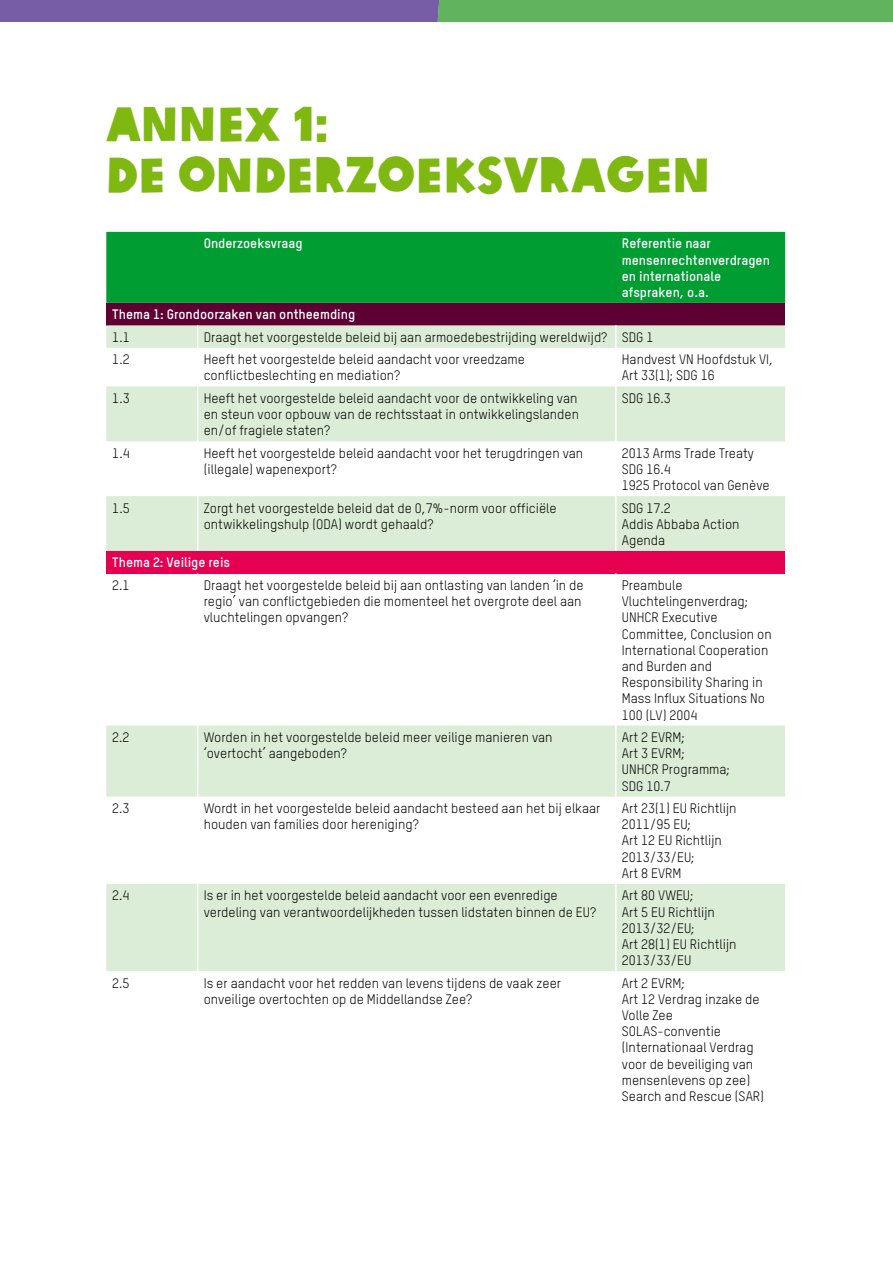
<style>
.page{position:relative;width:893px;height:1263px;background:#fff}
.page>*{position:absolute;margin:0;border:0;box-sizing:border-box;transform-origin:0 0}
.t1{font:48px "Oxfam Global Headline";color:#80b812}
.t2{font:13.5px/16.2px "Oxfam TSTARPRO";color:#000}
.t3{font:700 13.5px/16.2px "Oxfam TSTARPRO";color:#fff}
</style>
<div class="page">
<div style="left:106px;top:232px;width:679px;height:71px;background:#009d32"></div>
<div style="left:106px;top:303px;width:679px;height:22px;background:#5f0033"></div>
<svg style="left:106px;top:325px;width:679px;height:646px"></svg>
<div style="left:106px;top:551px;width:679px;height:22px;background:#e50052"></div>
<div style="left:198px;top:725px;width:587px;height:72px;background:#dbecd7"></div>
<svg style="left:197px;top:325px;width:1px;height:23px"></svg>
<hr style="left:615px;top:325px;width:2px;height:23px;background:#fff">
<hr style="left:197px;top:348px;width:1px;height:38px;background:#fff">
<hr style="left:615px;top:348px;width:2px;height:38px;background:#fff">
<hr style="left:197px;top:386px;width:1px;height:55px;background:#fff">
<hr style="left:615px;top:386px;width:2px;height:55px;background:#fff">
<hr style="left:197px;top:441px;width:1px;height:55px;background:#fff">
<hr style="left:615px;top:441px;width:2px;height:55px;background:#fff">
<hr style="left:197px;top:496px;width:1px;height:55px;background:#fff">
<hr style="left:615px;top:496px;width:2px;height:55px;background:#fff">
<hr style="left:197px;top:797px;width:1px;height:87px;background:#fff">
<hr style="left:615px;top:797px;width:2px;height:87px;background:#fff">
<hr style="left:197px;top:884px;width:1px;height:87px;background:#fff">
<hr style="left:615px;top:884px;width:2px;height:87px;background:#fff">
<hr style="left:197px;top:573px;width:1px;height:152px;background:#fff">
<hr style="left:615px;top:573px;width:2px;height:152px;background:#fff">
<hr style="left:197px;top:725px;width:1px;height:72px;background:#fff">
<hr style="left:615px;top:725px;width:2px;height:72px;background:#fff">
<svg style="left:0;top:0;width:893px;height:21px;background:#6b8880"></svg>
<p class="t1" style="left:106px;top:83px;width:223px">ANNEX 1:</p>
<p class="t1" style="left:106px;top:134px;width:606px">DE ONDERZOEKSVRAGEN</p>
<p class="t3" style="left:204px;top:235px;width:101px">Onderzoeksvraag</p>
<p class="t3" style="left:622px;top:235px;width:91px">Referentie naar</p>
<p class="t3" style="left:622px;top:251px;width:150px">mensenrechtenverdragen en internationale</p>
<p class="t3" style="left:622px;top:284px;width:88px">afspraken, o.a.</p>
<p class="t3" style="left:112px;top:306px;width:244px">Thema 1: Grondoorzaken van ontheemding</p>
<p class="t2" style="left:112px;top:329px;width:19px">1.1</p>
<p class="t2" style="left:204px;top:329px;width:405px">Draagt het voorgestelde beleid bij aan armoedebestrijding wereldwijd?</p>
<p class="t2" style="left:622px;top:329px;width:33px">SDG 1</p>
<p class="t2" style="left:112px;top:351px;width:19px">1.2</p>
<p class="t2" style="left:204px;top:351px;width:323px">Heeft het voorgestelde beleid aandacht voor vreedzame conflictbeslechting en mediation?</p>
<p class="t2" style="left:622px;top:351px;width:153px">Handvest VN Hoofdstuk VI,<br>Art 33(1); SDG 16</p>
<p class="t2" style="left:112px;top:390px;width:19px">1.3</p>
<p class="t2" style="left:204px;top:390px;width:377px;text-align:justify">Heeft het voorgestelde beleid aandacht voor de ontwikkeling van en steun voor opbouw van de rechtsstaat in ontwikkelingslanden en/of fragiele staten?</p>
<p class="t2" style="left:622px;top:390px;width:51px">SDG 16.3</p>
<p class="t2" style="left:112px;top:445px;width:19px">1.4</p>
<p class="t2" style="left:204px;top:445px;width:381px">Heeft het voorgestelde beleid aandacht voor het terugdringen van (illegale) wapenexport?</p>
<p class="t2" style="left:622px;top:445px;width:134px">2013 Arms Trade Treaty</p>
<p class="t2" style="left:622px;top:461px;width:51px">SDG 16.4</p>
<p class="t2" style="left:622px;top:477px;width:149px">1925 Protocol van Genève</p>
<p class="t2" style="left:112px;top:500px;width:19px">1.5</p>
<p class="t2" style="left:204px;top:500px;width:354px">Zorgt het voorgestelde beleid dat de 0,7%-norm voor officiële ontwikkelingshulp (ODA) wordt gehaald?</p>
<p class="t2" style="left:622px;top:500px;width:51px">SDG 17.2</p>
<p class="t2" style="left:622px;top:516px;width:119px">Addis Abbaba Action<br>Agenda</p>
<p class="t3" style="left:112px;top:554px;width:119px">Thema 2: Veilige reis</p>
<p class="t2" style="left:112px;top:577px;width:19px">2.1</p>
<p class="t2" style="left:204px;top:577px;width:381px">Draagt het voorgestelde beleid bij aan ontlasting van landen ‘in de regio’ van conflictgebieden die momenteel het overgrote deel aan vluchtelingen opvangen?</p>
<p class="t2" style="left:622px;top:577px;width:151px">Preambule<br>Vluchtelingenverdrag;<br>UNHCR Executive<br>Committee, Conclusion on<br>International Cooperation and Burden and<br>Responsibility Sharing in<br>Mass Influx Situations No<br>100 (LV) 2004</p>
<p class="t2" style="left:112px;top:729px;width:19px">2.2</p>
<p class="t2" style="left:204px;top:729px;width:350px">Worden in het voorgestelde beleid meer veilige manieren van ‘overtocht’ aangeboden?</p>
<p class="t2" style="left:622px;top:729px;width:64px">Art 2 EVRM;</p>
<p class="t2" style="left:622px;top:745px;width:64px">Art 3 EVRM;</p>
<p class="t2" style="left:622px;top:761px;width:110px">UNHCR Programma;</p>
<p class="t2" style="left:622px;top:777px;width:51px">SDG 10.7</p>
<p class="t2" style="left:112px;top:800px;width:19px">2.3</p>
<p class="t2" style="left:204px;top:800px;width:398px">Wordt in het voorgestelde beleid aandacht besteed aan het bij elkaar houden van families door hereniging?</p>
<p class="t2" style="left:622px;top:800px;width:116px">Art 23(1) EU Richtlijn<br>2011/95 EU;</p>
<p class="t2" style="left:622px;top:832px;width:102px">Art 12 EU Richtlijn<br>2013/33/EU;</p>
<p class="t2" style="left:622px;top:865px;width:61px">Art 8 EVRM</p>
<p class="t2" style="left:112px;top:887px;width:19px">2.4</p>
<p class="t2" style="left:204px;top:887px;width:394px">Is er in het voorgestelde beleid aandacht voor een evenredige verdeling van verantwoordelijkheden tussen lidstaten binnen de EU?</p>
<p class="t2" style="left:622px;top:887px;width:73px">Art 80 VWEU;</p>
<p class="t2" style="left:622px;top:903px;width:95px">Art 5 EU Richtlijn<br>2013/32/EU;</p>
<p class="t2" style="left:622px;top:936px;width:116px">Art 28(1) EU Richtlijn<br>2013/33/EU</p>
<p class="t2" style="left:112px;top:974px;width:19px">2.5</p>
<p class="t2" style="left:204px;top:974px;width:359px">Is er aandacht voor het redden van levens tijdens de vaak zeer onveilige overtochten op de Middellandse Zee?</p>
<p class="t2" style="left:622px;top:974px;width:64px">Art 2 EVRM;</p>
<p class="t2" style="left:622px;top:991px;width:139px">Art 12 Verdrag inzake de<br>Volle Zee</p>
<p class="t2" style="left:622px;top:1023px;width:133px">SOLAS-conventie (Internationaal Verdrag voor de beveiliging van mensenlevens op zee)</p>
<p class="t2" style="left:622px;top:1088px;width:144px">Search and Rescue (SAR)</p>
</div>
